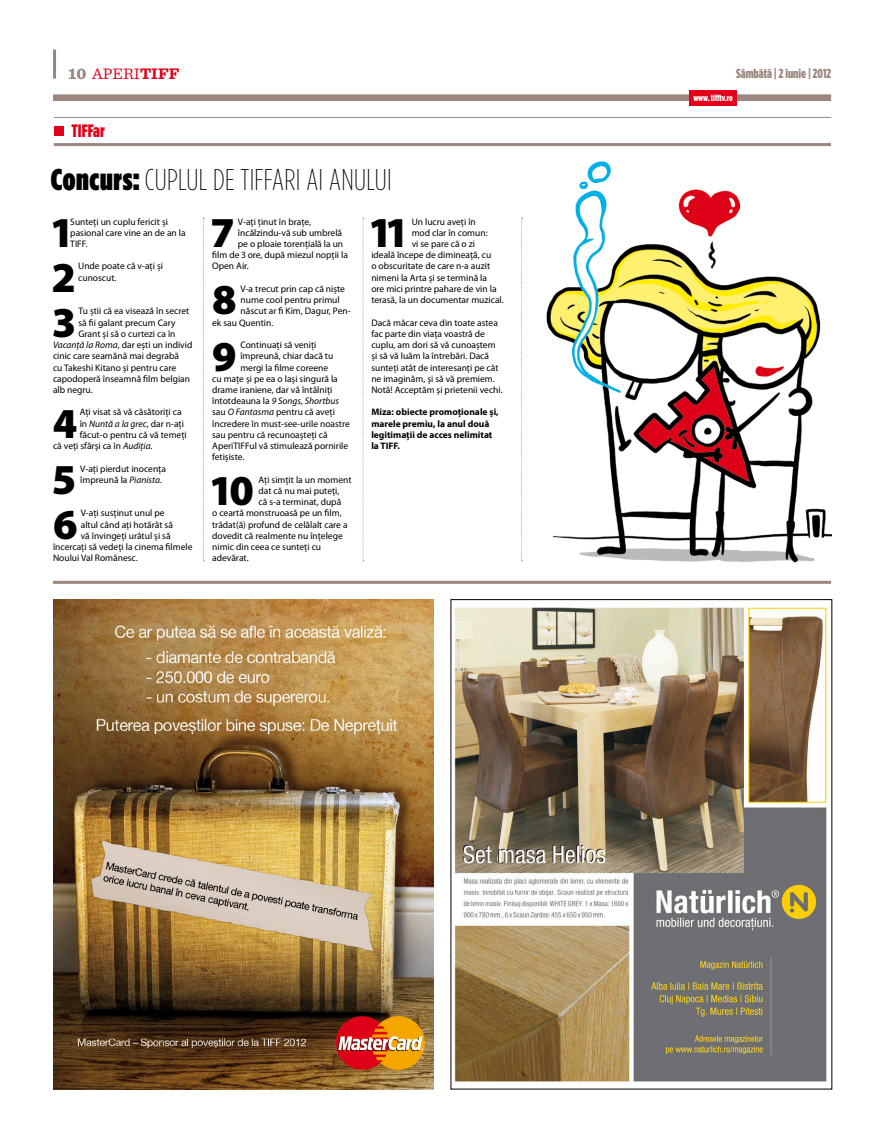
<style>
.page{position:relative;width:893px;height:1134px;background:#fff}
.page>*{position:absolute;margin:0;border:0;box-sizing:border-box;transform-origin:0 0}
.t1{font:900 42.8px "Myriad Pro";color:#000}
.t2{font:200 30px "Gotham Condensed";letter-spacing:.01em;color:#000}
.t3{font:900 18px "Gotham Condensed";color:#e2001a}
.t4{font:16px "Sentinel";color:#e2001a}
.t5{font:900 13px "Gotham Condensed";color:#9a867e}
.t6{font:9.5px/11.2px "Myriad Pro";color:#000}
.t7{font:700 9.5px/11.2px "Myriad Pro";color:#000}
.t8{font:italic 9.5px "Myriad Pro";color:#000}
.t9{font:900 9px "Gotham Condensed";letter-spacing:-.01em;color:#fff}
.s1{font-weight:900;color:#9a867e}
.s2{font-weight:700}
.s3{font-weight:900}
.s4{font-style:italic}
.s5{font-style:normal}
</style>
<div class="page">
<div style="left:53px;top:94px;width:778px;height:7px;background:#9a867e"></div>
<hr style="left:53px;top:49px;width:3px;height:30px;background:#9a867e">
<div style="left:690px;top:90px;width:47px;height:16px;background:#e2001a"></div>
<img style="left:533px;top:146px;width:298px;height:435px">
<img style="left:53px;top:600px;width:381px;height:489px">
<img style="left:454px;top:607px;width:373px;height:475px">
<hr style="left:53px;top:581px;width:778px;height:3px;background:#9a867e">
<hr style="left:54px;top:143px;width:777px;height:3px;background:#9a867e">
<hr style="left:54px;top:117px;width:777px;height:1px;background:#9a867e">
<div style="left:54px;top:126px;width:10px;height:9px;background:#e2001a"></div>
<svg style="left:203px;top:218px;width:1px;height:343px"></svg>
<svg style="left:362px;top:218px;width:2px;height:343px"></svg>
<svg style="left:521px;top:218px;width:2px;height:343px"></svg>
<h3 class="t4" style="left:69px;top:61px;width:113px"><span class="s1">10</span> APERI<span class="s2">TIFF</span></h3>
<h3 class="t5" style="left:736px;top:65px;width:97px">Sâmbătă | 2 iunie | 2012</h3>
<p class="t9" style="left:693px;top:92px;width:41px">www. tifftv.ro</p>
<h3 class="t3" style="left:72px;top:120px;width:35px">TIFFar</h3>
<h2 class="t2" style="left:51px;top:163px;width:342px"><span class="s3">Concurs:</span> CUPLUL DE TIFFARI AI ANULUI</h2>
<h1 class="t1" style="left:212px;top:208px;width:22px">7</h1>
<p class="t6" style="left:238px;top:216px;width:75px">V-ați ținut în brațe,</p>
<h1 class="t1" style="left:53px;top:208px;width:19px">1</h1>
<p class="t6" style="left:70px;top:216px;width:117px">Sunteți un cuplu fericit și pasional care vine an de an la<br>TIFF.</p>
<h1 class="t1" style="left:53px;top:253px;width:23px">2</h1>
<p class="t6" style="left:78px;top:261px;width:86px">Unde poate că v-ați și cunoscut.</p>
<h1 class="t1" style="left:53px;top:298px;width:24px">3</h1>
<p class="t6" style="left:78px;top:306px;width:112px">Tu știi că ea visează în secret</p>
<h1 class="t1" style="left:371px;top:208px;width:36px">11</h1>
<p class="t6" style="left:412px;top:216px;width:66px">Un lucru aveți în</p>
<p class="t6" style="left:238px;top:227px;width:106px">încălzindu-vă sub umbrelă</p>
<p class="t6" style="left:238px;top:238px;width:107px">pe o ploaie torențială la un</p>
<p class="t6" style="left:212px;top:250px;width:137px">film de 3 ore, după miezul nopții la</p>
<p class="t6" style="left:212px;top:261px;width:38px">Open Air.</p>
<h1 class="t1" style="left:212px;top:276px;width:26px">8</h1>
<p class="t6" style="left:241px;top:283px;width:106px">V-a trecut prin cap că niște</p>
<p class="t6" style="left:412px;top:227px;width:78px">mod clar în comun:</p>
<p class="t6" style="left:412px;top:238px;width:65px">vi se pare că o zi</p>
<p class="t6" style="left:371px;top:250px;width:122px">ideală începe de dimineață, cu</p>
<p class="t6" style="left:371px;top:261px;width:120px">o obscuritate de care n-a auzit</p>
<p class="t6" style="left:371px;top:272px;width:117px">nimeni la Arta și se termină la</p>
<p class="t6" style="left:371px;top:283px;width:127px">ore mici printre pahare de vin la</p>
<p class="t6" style="left:371px;top:295px;width:134px">terasă, la un documentar muzical.</p>
<p class="t6" style="left:371px;top:317px;width:133px">Dacă măcar ceva din toate astea fac parte din viața voastră de cuplu, am dori să vă cunoaștem și să vă luăm la întrebări. Dacă sunteți atât de interesanți pe cât ne imaginăm, și să vă premiem.<br>Notă! Acceptăm și prietenii vechi.</p>
<p class="t7" style="left:371px;top:407px;width:129px">Miza: obiecte promoționale și, marele premiu, la anul două legitimații de acces nelimitat la TIFF.</p>
<p class="t6" style="left:241px;top:295px;width:101px">nume cool pentru primul</p>
<p class="t6" style="left:241px;top:306px;width:112px">născut ar fi Kim, Dagur, Pen-</p>
<p class="t6" style="left:212px;top:317px;width:63px">ek sau Quentin.</p>
<h1 class="t1" style="left:212px;top:332px;width:26px">9</h1>
<p class="t6" style="left:240px;top:339px;width:78px">Continuați să veniți</p>
<p class="t6" style="left:78px;top:317px;width:99px">să fii galant precum Cary</p>
<p class="t6" style="left:78px;top:328px;width:99px">Grant și să o curtezi ca în</p>
<p class="t6" style="left:53px;top:339px;width:141px"><span class="s4">Vacanță la Roma</span>, dar ești un individ</p>
<p class="t6" style="left:53px;top:351px;width:128px">cinic care seamănă mai degrabă</p>
<p class="t6" style="left:53px;top:362px;width:125px">cu Takeshi Kitano și pentru care</p>
<p class="t6" style="left:53px;top:373px;width:139px">capodoperă înseamnă film belgian</p>
<p class="t6" style="left:53px;top:384px;width:41px">alb negru.</p>
<h1 class="t1" style="left:53px;top:399px;width:26px">4</h1>
<p class="t6" style="left:80px;top:407px;width:103px">Ați visat să vă căsătoriți ca</p>
<p class="t6" style="left:240px;top:351px;width:95px">împreună, chiar dacă tu</p>
<p class="t6" style="left:240px;top:362px;width:89px">mergi la filme coreene</p>
<p class="t6" style="left:212px;top:373px;width:127px">cu mațe și pe ea o lași singură la</p>
<p class="t6" style="left:212px;top:384px;width:122px">drame iraniene, dar vă întâlniți</p>
<p class="t8" style="left:212px;top:396px;width:128px"><span class="s5">întotdeauna la</span> 9 Songs, Shortbus</p>
<p class="t6" style="left:212px;top:407px;width:124px">sau <span class="s4">O Fantasma</span> pentru că aveți</p>
<p class="t6" style="left:212px;top:418px;width:139px">încredere în must-see-urile noastre</p>
<p class="t6" style="left:212px;top:429px;width:117px">sau pentru că recunoașteți că</p>
<p class="t6" style="left:212px;top:440px;width:138px">AperiTIFFul vă stimulează pornirile</p>
<p class="t6" style="left:212px;top:452px;width:34px">fetișiste.</p>
<h1 class="t1" style="left:212px;top:466px;width:43px">10</h1>
<p class="t6" style="left:258px;top:474px;width:95px">Ați simțit la un moment</p>
<p class="t8" style="left:80px;top:418px;width:106px"><span class="s5">în</span> Nuntă a la grec<span class="s5">, dar n-ați</span></p>
<p class="t6" style="left:80px;top:429px;width:109px">făcut-o pentru că vă temeți</p>
<p class="t6" style="left:53px;top:440px;width:101px">că veți sfârși ca în <span class="s4">Audiția.</span></p>
<h1 class="t1" style="left:53px;top:455px;width:24px">5</h1>
<p class="t6" style="left:80px;top:463px;width:87px">V-ați pierdut inocența împreună la <span class="s4">Pianista</span>.</p>
<h1 class="t1" style="left:53px;top:500px;width:26px">6</h1>
<p class="t6" style="left:81px;top:508px;width:85px">V-ați susținut unul pe</p>
<p class="t6" style="left:258px;top:485px;width:82px">dat că nu mai puteți,</p>
<p class="t6" style="left:258px;top:497px;width:84px">că s-a terminat, după</p>
<p class="t6" style="left:212px;top:508px;width:131px">o ceartă monstruoasă pe un film,</p>
<p class="t6" style="left:212px;top:519px;width:137px">trădat(ă) profund de celălalt care a</p>
<p class="t6" style="left:212px;top:530px;width:132px">dovedit că realmente nu înțelege</p>
<p class="t6" style="left:212px;top:541px;width:111px">nimic din ceea ce sunteți cu</p>
<p class="t6" style="left:212px;top:553px;width:38px">adevărat.</p>
<p class="t6" style="left:81px;top:519px;width:94px">altul când ați hotărât să</p>
<p class="t6" style="left:81px;top:530px;width:91px">vă învingeți urâtul și să</p>
<p class="t6" style="left:53px;top:541px;width:141px">încercați să vedeți la cinema filmele</p>
<p class="t6" style="left:53px;top:553px;width:86px">Noului Val Românesc.</p>
</div>
